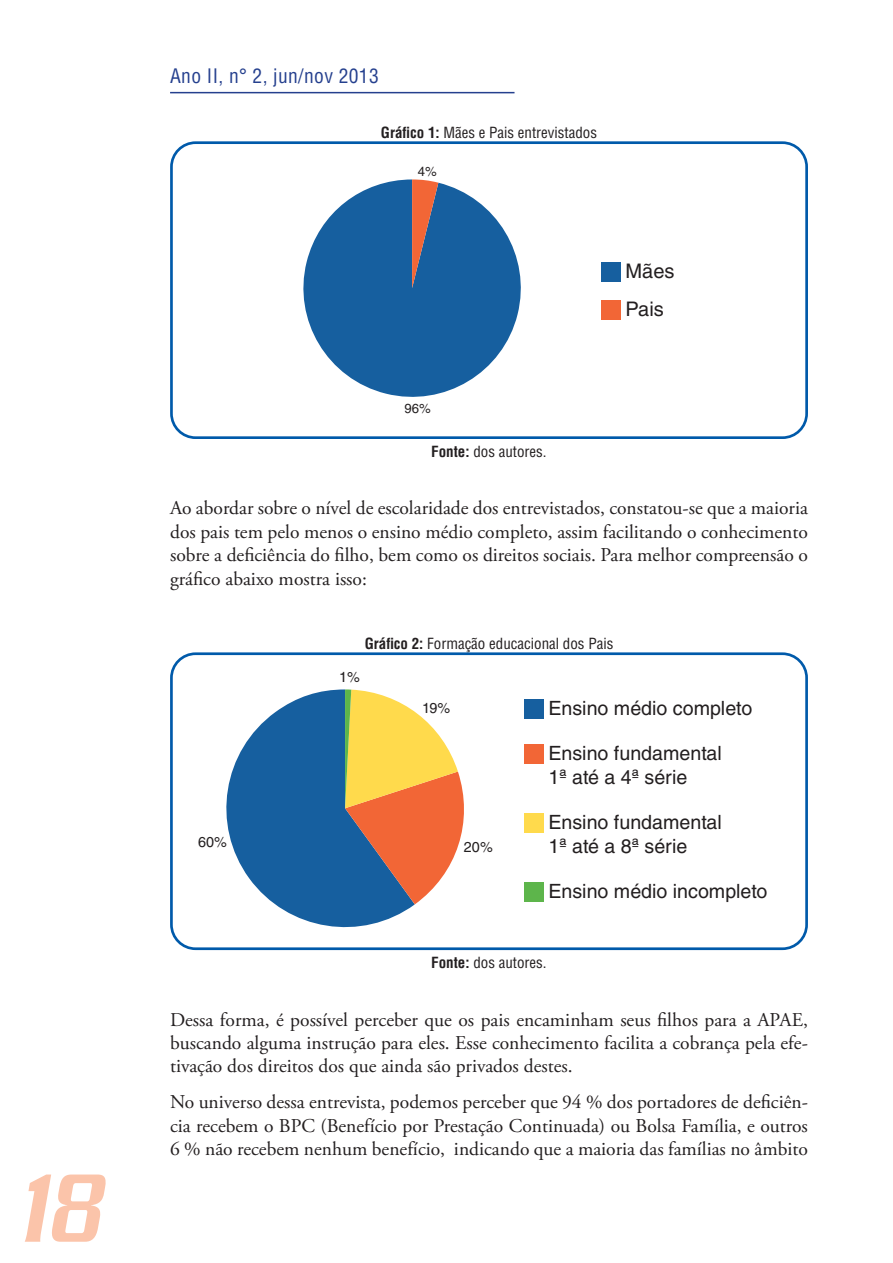
<style>
.page{position:relative;width:893px;height:1263px;background:#fff}
.page>*{position:absolute;margin:0;border:0;box-sizing:border-box;transform-origin:0 0}
.t1{font:italic 500 105px "Serpentine Std";color:#fbc4aa;scale:.7 1}
.t2{font:20.1px/37.3px "Helvetica LT Std";color:#231f20}
.t3{font:19.65px/23.5px "Helvetica LT Std";color:#231f20}
.t4{font:19.5px/23.4px "Adobe Garamond Pro";color:#231f20;text-align:justify}
.t5{font:condensed 19.5px "Helvetica LT Std";letter-spacing:.02em;color:#25408e}
.t6{font:condensed 15px "Helvetica LT Std";color:#231f20}
.t7{font:14.4px "Helvetica LT Std";color:#231f20}
.t8{font:13.2px "Helvetica LT Std";color:#231f20}
.s1{font-weight:700}
</style>
<div class="page">
<hr style="left:170px;top:92px;width:344px;height:1px;background:#25408e">
<svg style="left:170px;top:141px;width:638px;height:298px"></svg>
<svg style="left:170px;top:652px;width:638px;height:298px"></svg>
<h1 class="t1" style="left:17px;top:1176px;width:118px">18</h1>
<p class="t5" style="left:170px;top:68px;width:210px">Ano II, n° 2, jun/nov 2013</p>
<p class="t6" style="left:381px;top:127px;width:218px"><span class="s1">Gráfico 1:</span> Mães e Pais entrevistados</p>
<p class="t8" style="left:418px;top:164px;width:21px">4%</p>
<p class="t8" style="left:405px;top:401px;width:28px">96%</p>
<p class="t6" style="left:431px;top:445px;width:117px"><span class="s1">Fonte:</span> dos autores.</p>
<p class="t2" style="left:626px;top:253px;width:51px">Mães<br>Pais</p>
<p class="t4" style="left:170px;top:498px;width:639px">Ao abordar sobre o nível de escolaridade dos entrevistados, constatou-se que a maioria dos pais tem pelo menos o ensino médio completo, assim facilitando o conhecimento sobre a deficiência do filho, bem como os direitos sociais. Para melhor compreensão o gráfico abaixo mostra isso:</p>
<p class="t6" style="left:365px;top:638px;width:250px"><span class="s1">Gráfico 2:</span> Formação educacional dos Pais</p>
<p class="t7" style="left:339px;top:668px;width:22px">1%</p>
<p class="t7" style="left:422px;top:700px;width:30px">19%</p>
<p class="t7" style="left:198px;top:833px;width:30px">60%</p>
<p class="t7" style="left:464px;top:838px;width:30px">20%</p>
<p class="t3" style="left:548px;top:696px;width:205px">Ensino médio completo</p>
<p class="t3" style="left:548px;top:742px;width:175px">Ensino fundamental<br>1ª até a 4ª série</p>
<p class="t3" style="left:548px;top:810px;width:175px">Ensino fundamental<br>1ª até a 8ª série</p>
<p class="t3" style="left:548px;top:879px;width:221px">Ensino médio incompleto</p>
<p class="t6" style="left:431px;top:956px;width:117px"><span class="s1">Fonte:</span> dos autores.</p>
<p class="t4" style="left:170px;top:1009px;width:639px">Dessa forma, é possível perceber que os pais encaminham seus filhos para a APAE, buscando alguma instrução para eles. Esse conhecimento facilita a cobrança pela efe&shy;tivação dos direitos dos que ainda são privados destes.</p>
<p class="t4" style="left:170px;top:1092px;width:639px">No universo dessa entrevista, podemos perceber que 94 % dos portadores de deficiên&shy;cia recebem o BPC (Benefício por Prestação Continuada) ou Bolsa Família, e outros 6 % não recebem nenhum benefício, indicando que a maioria das famílias no âmbito</p>
</div>
